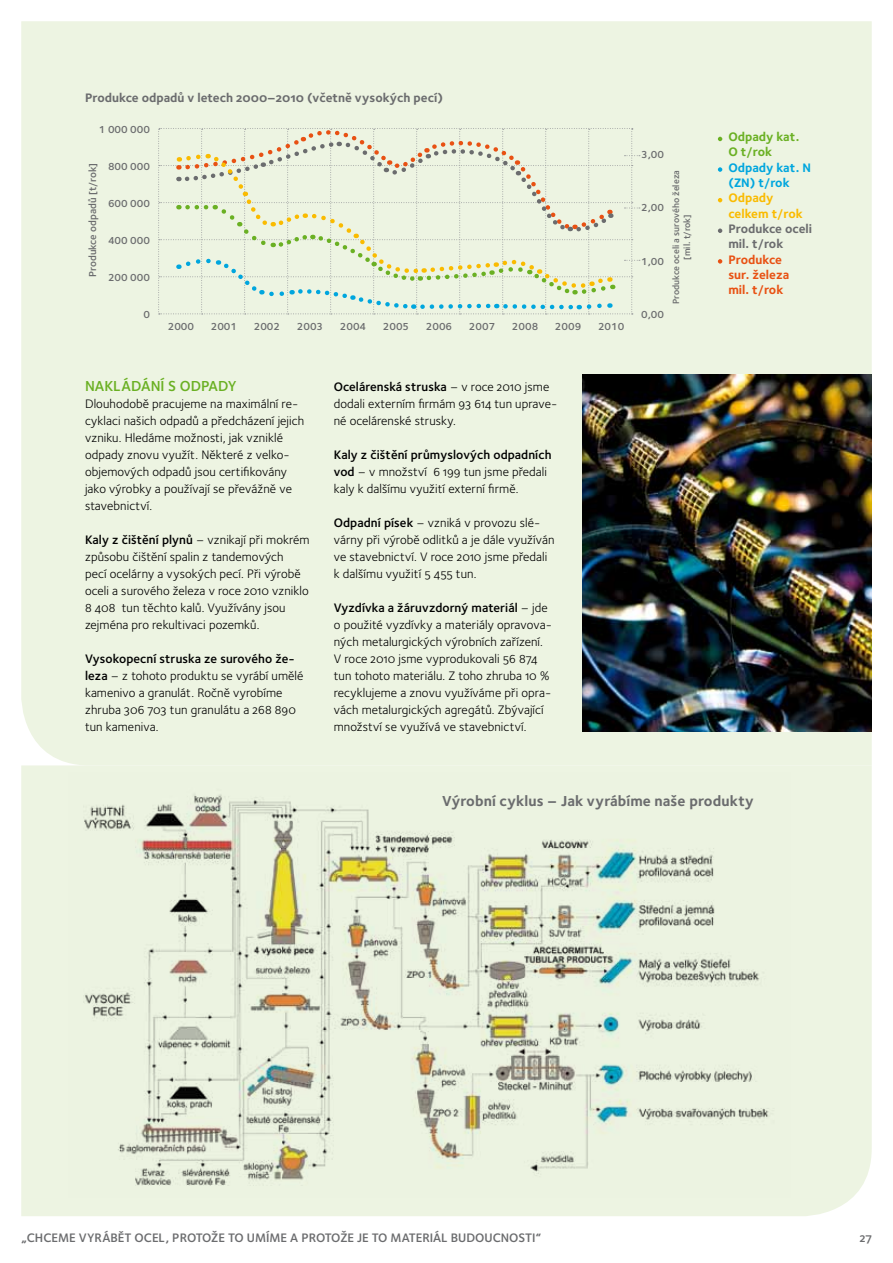
<style>
.page{position:relative;width:893px;height:1263px;background:#fff}
.page>*{position:absolute;margin:0;border:0;box-sizing:border-box;transform-origin:0 0}
.t1{font:15px "Foundry Sterling Bold CE";letter-spacing:.005em;color:#6b6c6e}
.t2{font:15px "Foundry Sterling Demi CE";color:#6ab023}
.t3{font:12.75px/17px "Foundry Sterling Book OSFCE";letter-spacing:.005em;color:#000}
.t4{font:12.75px "Foundry Sterling Demi OSFCE";letter-spacing:.005em;color:#000}
.t5{font:12.75px "Foundry Sterling Demi Expert CE";color:#6b6c6e}
.t6{font:12.75px "Foundry Sterling Bold OSFCE";color:#6b6c6e}
.t7{font:12.75px/15.3px "Foundry Sterling Bold CE";color:#e85113}
.t8{font:12.75px/15.3px "Foundry Sterling Bold CE";color:#6b6c6e}
.t9{font:12.75px/15.3px "Foundry Sterling Bold CE";color:#00a6de}
.t10{font:12.75px/15.3px "Foundry Sterling Bold CE";color:#fabb00}
.t11{font:12.75px/15.3px "Foundry Sterling Bold CE";color:#6ab023}
.t12{font:10.5px "Foundry Sterling Demi CE";color:#6b6c6e}
.t13{font:9.3px/11.2px "Foundry Sterling Demi CE";color:#6b6c6e;text-align:center}
.s1{font-family:"Foundry Sterling Demi OSFCE"}
.s2{font-family:"Foundry Sterling Book OSFCE"}
</style>
<div class="page">
<div style="left:21px;top:765px;width:851px;height:451px;background:#edf4e2"></div>
<div style="left:21px;top:21px;width:851px;height:744px;background:#edf4e2"></div>
<svg style="left:718px;top:137px;width:4px;height:4px"></svg>
<svg style="left:718px;top:167px;width:4px;height:5px"></svg>
<svg style="left:718px;top:198px;width:4px;height:4px"></svg>
<svg style="left:718px;top:229px;width:4px;height:4px"></svg>
<svg style="left:718px;top:259px;width:4px;height:5px"></svg>
<img style="left:68px;top:772px;width:723px;height:425px">
<img style="left:583px;top:374px;width:289px;height:357px">
<svg style="left:158px;top:123px;width:482px;height:192px;background:#e7edd9"></svg>
<p class="t6" style="left:85px;top:90px;width:359px">Produkce odpadů v letech 2000–2010 (včetně vysokých pecí)</p>
<p class="t12" style="left:99px;top:123px;width:53px">1 000 000</p>
<p class="t12" style="left:108px;top:160px;width:43px">800 000</p>
<p class="t12" style="left:108px;top:197px;width:43px">600 000</p>
<p class="t12" style="left:108px;top:234px;width:43px">400 000</p>
<p class="t12" style="left:108px;top:271px;width:43px">200 000</p>
<p class="t12" style="left:143px;top:308px;width:8px">0</p>
<p class="t12" style="left:641px;top:148px;width:24px">3,00</p>
<p class="t12" style="left:86px;top:277px;width:115px;rotate:-90deg">PRODUKCE ODPADŮ [T/ROK]</p>
<p class="t13" style="left:671px;top:304px;width:135px;rotate:-90deg">PRODUKCE OCELI A SUROVÉHO ŽELEZA [MIL. T/ROK]</p>
<p class="t12" style="left:168px;top:320px;width:28px">2000</p>
<p class="t12" style="left:211px;top:320px;width:28px">2001</p>
<p class="t12" style="left:254px;top:320px;width:28px">2002</p>
<p class="t12" style="left:297px;top:320px;width:28px">2003</p>
<p class="t12" style="left:340px;top:320px;width:28px">2004</p>
<p class="t12" style="left:383px;top:320px;width:28px">2005</p>
<p class="t12" style="left:426px;top:320px;width:28px">2006</p>
<p class="t12" style="left:469px;top:320px;width:28px">2007</p>
<p class="t12" style="left:512px;top:320px;width:28px">2008</p>
<p class="t12" style="left:555px;top:320px;width:28px">2009</p>
<p class="t12" style="left:598px;top:320px;width:28px">2010</p>
<p class="t12" style="left:641px;top:201px;width:24px">2,00</p>
<p class="t12" style="left:641px;top:255px;width:24px">1,00</p>
<p class="t12" style="left:641px;top:308px;width:24px">0,00</p>
<p class="t2" style="left:85px;top:377px;width:116px">NAKLÁDÁNÍ S ODPAD</p>
<p class="t2" style="left:228px;top:377px;width:10px">Y</p>
<p class="t3" style="left:85px;top:396px;width:221px">Dlouhodobě pracujeme na maximální re&shy;cyklaci našich odpadů a předcházení jejich vzniku. Hledáme možnosti, jak vzniklé odpady znovu využít. Některé z velko&shy;objemových odpadů jsou certifikovány jako výrobky a používají se převážně ve stavebnictví.</p>
<p class="t3" style="left:85px;top:532px;width:226px"><span class="s1">Kaly z čištění plynů</span> – vznikají při mokrém způsobu čištění spalin z tandemových<br>pecí ocelárny a vysokých pecí. Při výrobě oceli a surového železa v roce 2010 vzniklo 8 408 tun těchto kalů. Využívány jsou zejména pro rekultivaci pozemků.</p>
<p class="t4" style="left:85px;top:651px;width:211px">Vysokopecní struska ze surového že-</p>
<p class="t3" style="left:85px;top:668px;width:220px"><span class="s1">leza</span> – z tohoto produktu se vyrábí umělé kamenivo a granulát. Ročně vyrobíme zhruba 306 703 tun granulátu a 268 890 tun kameniva.</p>
<p class="t4" style="left:334px;top:379px;width:217px">Ocelárenská struska <span class="s2">– v roce 2010 jsme</span></p>
<p class="t3" style="left:334px;top:396px;width:225px">dodali externím firmám 93 614 tun uprave&shy;né ocelárenské strusky.</p>
<p class="t4" style="left:334px;top:447px;width:219px">Kaly z čištění průmyslových odpadních</p>
<p class="t3" style="left:334px;top:464px;width:215px"><span class="s1">vod</span> – v množství 6 199 tun jsme předali kaly k dalšímu využití externí firmě.</p>
<p class="t3" style="left:334px;top:515px;width:222px"><span class="s1">Odpadní písek</span> – vzniká v provozu slé&shy;várny při výrobě odlitků a je dále využíván ve stavebnictví. V roce 2010 jsme předali k dalšímu využití 5 455 tun.</p>
<p class="t4" style="left:334px;top:600px;width:216px">Vyzdívka a žáruvzdorný materiál <span class="s2">– jde</span></p>
<p class="t3" style="left:334px;top:617px;width:220px">o použité vyzdívky a materiály opravova&shy;ných metalurgických výrobních zařízení.<br>V roce 2010 jsme vyprodukovali 56 874 tun tohoto materiálu. Z toho zhruba 10 % recyklujeme a znovu využíváme při opra&shy;vách metalurgických agregátů. Zbývající množství se využívá ve stavebnictví.</p>
<p class="t11" style="left:728px;top:130px;width:73px">Odpady kat.<br>O t/rok</p>
<p class="t9" style="left:728px;top:160px;width:84px">Odpady kat. N (ZN) t/rok</p>
<p class="t10" style="left:728px;top:191px;width:76px">Odpady celkem t/rok</p>
<p class="t8" style="left:728px;top:221px;width:85px">Produkce oceli mil. t/rok</p>
<p class="t7" style="left:728px;top:252px;width:62px">Produkce sur. železa mil. t/rok</p>
<p class="t1" style="left:442px;top:792px;width:313px">Výrobní cyklus – Jak vyrábíme naše produkty</p>
<p class="t5" style="left:21px;top:1230px;width:522px">„CHCEME VYRÁBĚT OCEL, PROTOŽE TO UMÍME A PROTOŽE JE TO MATERIÁL BUDOUCNOSTI“</p>
<p class="t5" style="left:860px;top:1230px;width:13px">27</p>
</div>
